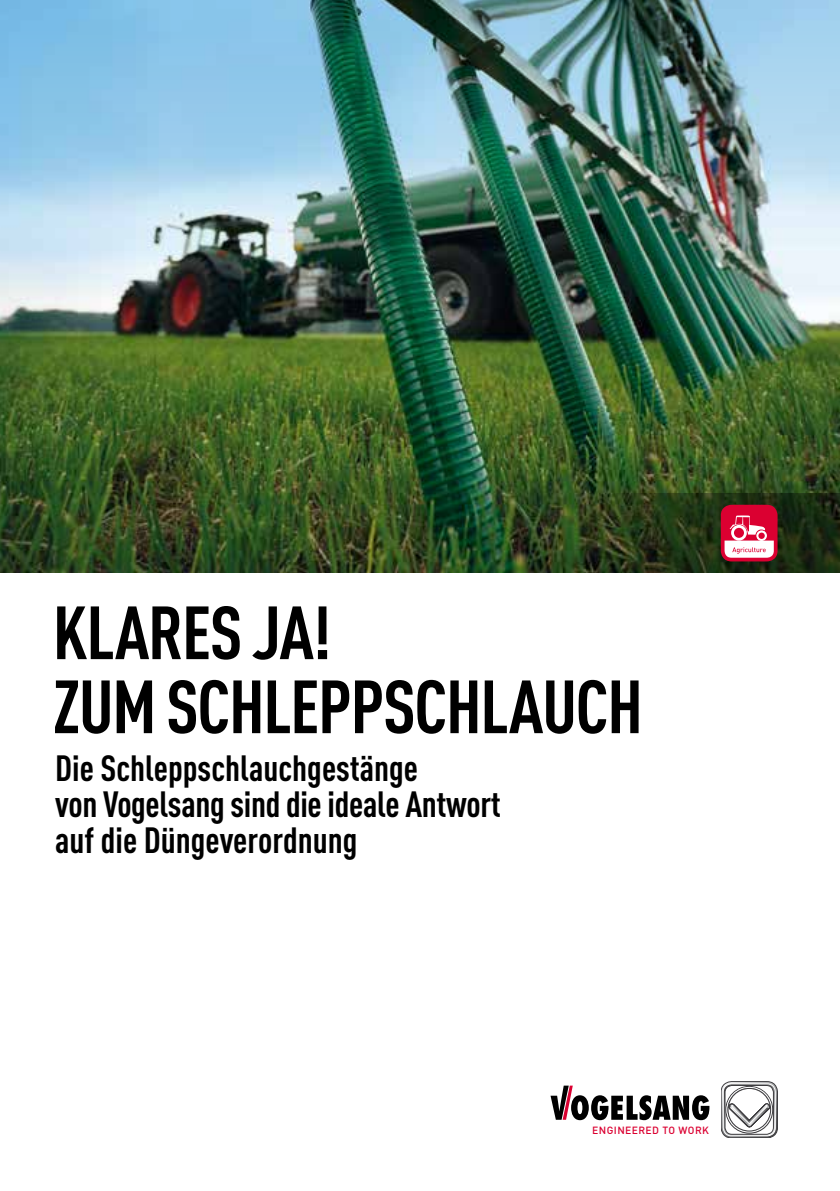
<style>
.page{position:relative;width:840px;height:1191px;background:#fff}
.page>*{position:absolute;margin:0;border:0;box-sizing:border-box;transform-origin:0 0}
.t1{font:700 condensed 74px/74px "DIN Pro";letter-spacing:-.02em;color:#000}
.t2{font:700 condensed 36px/36px "DIN Pro";color:#000}
.t3{font:500 10.4px "DINOT";letter-spacing:.035em;color:#db0031}
</style>
<div class="page">
<img style="left:0;top:206px;width:839px;height:367px">
<svg style="left:556px;top:493px;width:283px;height:80px;background:#253617"></svg>
<div style="left:720px;top:505px;width:57px;height:56px;background:#db0031;border-radius:11px"></div>
<svg style="left:724px;top:515px;width:49px;height:43px"></svg>
<img style="left:0;top:0;width:839px;height:206px">
<svg style="left:550px;top:1085px;width:159px;height:35px"></svg>
<svg style="left:721px;top:1081px;width:56px;height:57px"></svg>
<h1 class="t1" style="left:53px;top:590px;width:591px">KLARES JA!<br>ZUM SCHLEPPSCHLAUCH</h1>
<p class="t2" style="left:55px;top:747px;width:446px">Die Schleppschlauchgestänge<br>von Vogelsang sind die ideale Antwort auf die Düngeverordnung</p>
<p class="t3" style="left:592px;top:1123px;width:118px">ENGINEERED TO WORK</p>
</div>
